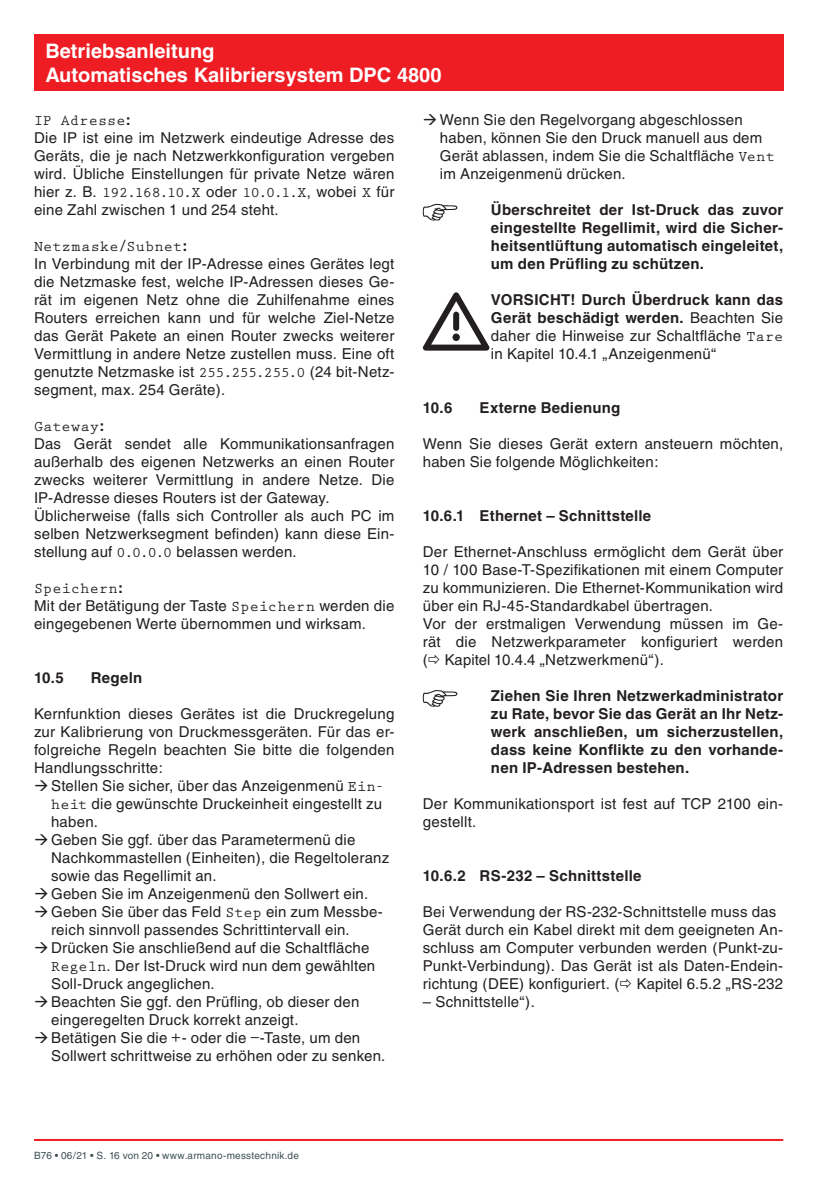
<style>
.page{position:relative;width:840px;height:1191px;background:#fff}
.page>*{position:absolute;margin:0;border:0;box-sizing:border-box;transform-origin:0 0}
.t1{font:700 20px/24px "Helvetica";color:#fff}
.t2{font:15px/18px "Helvetica";letter-spacing:.015em;color:#231f20}
.t3{font:700 15px/18px "Helvetica";letter-spacing:.015em;color:#231f20;text-align:justify}
.t4{font:700 15px "Prestige Elite Std";letter-spacing:.02em;color:#231f20}
.t5{font:10px "Helvetica";letter-spacing:.02em;color:#3d4f51}
.s1{font-family:"Helvetica"}
.s2{font-family:"Prestige Elite Std";font-weight:700}
.s3{font-weight:700}
</style>
<div class="page">
<hr style="left:34px;top:1139px;width:748px;height:2px;background:#ee1d23">
<div style="left:34px;top:34px;width:748px;height:57px;background:#ee1d23"></div>
<svg style="left:422px;top:204px;width:35px;height:16px"></svg>
<svg style="left:422px;top:292px;width:67px;height:59px"></svg>
<div style="left:452px;top:333px;width:7px;height:8px;background:#231f20;border-radius:50%"></div>
<svg style="left:422px;top:690px;width:35px;height:16px"></svg>
<h1 class="t1" style="left:45px;top:39px;width:397px">Betriebsanleitung<br>Automatisches Kalibriersystem DPC 4800</h1>
<p class="t4" style="left:34px;top:112px;width:98px">IP Adresse<span class="s1">:</span></p>
<p class="t2" style="left:34px;top:129px;width:362px;text-align:justify">Die IP ist eine im Netzwerk eindeutige Adresse des Geräts, die je nach Netzwerkkonfiguration vergeben wird. Übliche Einstellungen für private Netze wären hier z. B. <span class="s2">192.168.10.X</span> oder <span class="s2">10.0.1.X</span>, wobei <span class="s2">X</span> für eine Zahl zwischen 1 und 254 steht.</p>
<p class="t4" style="left:34px;top:238px;width:155px">Netzmaske/Subnet<span class="s1">:</span></p>
<p class="t2" style="left:34px;top:255px;width:362px;text-align:justify">In Verbindung mit der IP-Adresse eines Gerätes legt die Netzmaske fest, welche IP-Adressen dieses Ge&shy;rät im eigenen Netz ohne die Zuhilfenahme eines Routers erreichen kann und für welche Ziel-Netze das Gerät Pakete an einen Router zwecks weiterer Vermittlung in andere Netze zustellen muss. Eine oft genutzte Netzmaske ist <span class="s2">255.255.255.0</span> (24 bit-Netz&shy;segment, max. 254 Geräte).</p>
<p class="t4" style="left:34px;top:418px;width:72px">Gateway<span class="s1">:</span></p>
<p class="t2" style="left:34px;top:435px;width:362px">Das Gerät sendet alle Kommunikationsanfragen außerhalb des eigenen Netzwerks an einen Router zwecks weiterer Vermittlung in andere Netze. Die IP-Adresse dieses Routers ist der Gateway.<br>Üblicherweise (falls sich Controller als auch PC im selben Netzwerksegment befinden) kann diese Ein&shy;stellung auf <span class="s2">0.0.0.0</span> belassen werden.</p>
<p class="t4" style="left:34px;top:580px;width:91px">Speichern<span class="s1">:</span></p>
<p class="t2" style="left:34px;top:597px;width:362px">Mit der Betätigung der Taste <span class="s2">Speichern</span> werden die eingegebenen Werte übernommen und wirksam.</p>
<p class="t2" style="left:439px;top:111px;width:336px">Wenn Sie den Regelvorgang abgeschlossen haben, können Sie den Druck manuell aus dem Gerät ablassen, indem Sie die Schaltfläche <span class="s2">Vent </span>im Anzeigenmenü drücken.</p>
<p class="t3" style="left:490px;top:201px;width:293px">Überschreitet der Ist-Druck das zuvor eingestellte Regellimit, wird die Sicher&shy;heitsentlüftung automatisch eingeleitet, um den Prüfling zu schützen.</p>
<p class="t2" style="left:490px;top:291px;width:293px;text-align:justify"><span class="s3">VORSICHT! Durch Überdruck kann das Gerät beschädigt werden.</span> Beachten Sie daher die Hinweise zur Schaltfläche <span class="s2">Tare </span>in Kapitel 10.4.1 „Anzeigenmenü“</p>
<p class="t3" style="left:422px;top:399px;width:31px">10.6</p>
<p class="t3" style="left:479px;top:399px;width:142px">Externe Bedienung</p>
<p class="t2" style="left:422px;top:435px;width:361px">Wenn Sie dieses Gerät extern ansteuern möchten, haben Sie folgende Möglichkeiten:</p>
<p class="t3" style="left:422px;top:507px;width:230px">10.6.1 Ethernet – Schnittstelle</p>
<p class="t2" style="left:422px;top:543px;width:362px">Der Ethernet-Anschluss ermöglicht dem Gerät über 10 / 100 Base-T-Spezifikationen mit einem Computer zu kommunizieren. Die Ethernet-Kommunikation wird über ein RJ-45-Standardkabel übertragen.<br>Vor der erstmaligen Verwendung müssen im Ge&shy;rät die Netzwerkparameter konfiguriert werden ( Kapitel 10.4.4 „Netzwerkmenü“).</p>
<p class="t3" style="left:490px;top:687px;width:293px">Ziehen Sie Ihren Netzwerkadministrator zu Rate, bevor Sie das Gerät an Ihr Netz&shy;werk anschließen, um sicherzustellen, dass keine Konflikte zu den vorhande&shy;nen IP-Adressen bestehen.</p>
<p class="t2" style="left:422px;top:795px;width:361px">Der Kommunikationsport ist fest auf TCP 2100 ein&shy;gestellt.</p>
<p class="t3" style="left:422px;top:867px;width:220px">10.6.2 RS-232 – Schnittstelle</p>
<p class="t2" style="left:422px;top:903px;width:362px">Bei Verwendung der RS-232-Schnittstelle muss das Gerät durch ein Kabel direkt mit dem geeigneten An&shy;schluss am Computer verbunden werden (Punkt-zu-Punkt-Verbindung). Das Gerät ist als Daten-Endein&shy;richtung (DEE) konfiguriert. ( Kapitel 6.5.2 „RS-232</p>
<p class="t2" style="left:422px;top:993px;width:113px">– Schnittstelle“).</p>
<p class="t3" style="left:34px;top:668px;width:31px">10.5</p>
<p class="t3" style="left:91px;top:668px;width:53px">Regeln</p>
<p class="t2" style="left:34px;top:705px;width:362px;text-align:justify">Kernfunktion dieses Gerätes ist die Druckregelung zur Kalibrierung von Druckmessgeräten. Für das er&shy;folgreiche Regeln beachten Sie bitte die folgenden Handlungsschritte:</p>
<p class="t2" style="left:51px;top:777px;width:339px">Stellen Sie sicher, über das Anzeigenmenü <span class="s2">Ein&shy;heit</span> die gewünschte Druckeinheit eingestellt zu haben.<br>Geben Sie ggf. über das Parametermenü die Nachkommastellen (Einheiten), die Regeltoleranz sowie das Regellimit an.<br>Geben Sie im Anzeigenmenü den Sollwert ein.<br>Geben Sie über das Feld <span class="s2">Step</span> ein zum Messbe&shy;reich sinnvoll passendes Schrittintervall ein.<br>Drücken Sie anschließend auf die Schaltfläche <span class="s2">Regeln</span>. Der Ist-Druck wird nun dem gewählten Soll-Druck angeglichen.<br>Beachten Sie ggf. den Prüfling, ob dieser den eingeregelten Druck korrekt anzeigt.<br>Betätigen Sie die <span class="s2">+</span>- oder die <span class="s2">−</span>-Taste, um den Sollwert schrittweise zu erhöhen oder zu senken.</p>
<p class="t5" style="left:34px;top:1149px;width:266px">B76 • 06/21 • S. 16 von 20 • www.armano-messtechnik.de</p>
</div>
